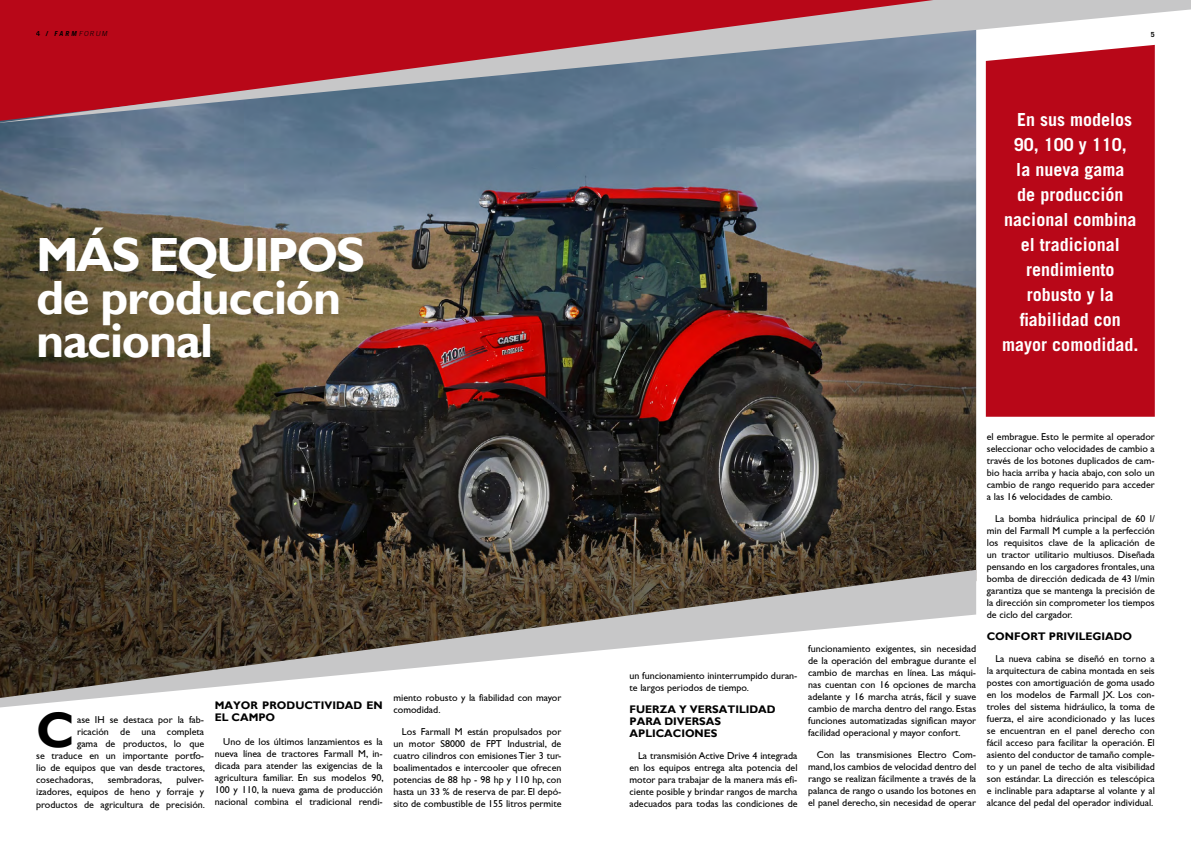
<style>
.page{position:relative;width:1191px;height:842px;background:#fff}
.page>*{position:absolute;margin:0;border:0;box-sizing:border-box;transform-origin:0 0}
.t1{font:700 49.8px "Gill Sans";color:#000}
.t2{font:700 48px/43px "Gill Sans";letter-spacing:-.025em;color:#fff}
.t3{font:700 18px/25px "Trade Gothic LT Std";color:#fff;text-align:center}
.t4{font:700 11px/12px "Gill Sans";color:#000}
.t5{font:10px/12px "Gill Sans";color:#000;text-align:justify}
.t6{font:italic 300 7px "Trade Gothic LT Std";color:#000}
.t7{font:700 7px "Trade Gothic LT Std";color:#000}
.s1{font-weight:700;font-style:normal}
.s2{font-weight:700}
</style>
<div class="page">
<img style="left:0;top:123px;width:976px;height:447px">
<svg style="left:0;top:0;width:1191px;height:123px"></svg>
<div style="left:985px;top:45px;width:169px;height:372px;background:#b80718"></div>
<svg style="left:0;top:570px;width:976px;height:137px"></svg>
<p class="t6" style="left:36px;top:30px;width:74px"><span class="s1">4 /</span> <span class="s2">FARM</span>FORUM</p>
<p class="t7" style="left:1151px;top:30px;width:5px">5</p>
<h2 class="t2" style="left:36px;top:233px;width:330px">MÁS EQUIPOS de producción nacional</h2>
<h1 class="t1" style="left:36px;top:701px;width:40px">C</h1>
<p class="t5" style="left:77px;top:713px;width:129px">ase IH se destaca por la fab-</p>
<p class="t5" style="left:77px;top:725px;width:129px">ricación de una completa</p>
<p class="t5" style="left:77px;top:737px;width:129px">gama de productos, lo que</p>
<p class="t5" style="left:36px;top:749px;width:169px">se traduce en un importante portfo-</p>
<p class="t5" style="left:36px;top:761px;width:170px">lio de equipos que van desde tractores,</p>
<p class="t5" style="left:36px;top:773px;width:59px">cosechadoras,</p>
<p class="t5" style="left:108px;top:773px;width:56px">sembradoras,</p>
<p class="t5" style="left:36px;top:773px;width:169px;text-align:right">pulver-<br>izadores, equipos de heno y forraje y</p>
<p class="t5" style="left:36px;top:798px;width:170px">productos de agricultura de precisión.</p>
<p class="t4" style="left:215px;top:699px;width:169px">MAYOR PRODUCTIVIDAD EN<br>EL CAMPO</p>
<p class="t5" style="left:215px;top:736px;width:170px;text-indent:8px">Uno de los últimos lanzamientos es la nueva línea de tractores Farmall M, in&shy;dicada para atender las exigencias de la agricultura familiar. En sus modelos 90, 100 y 110, la nueva gama de producción nacional combina el tradicional rendi-</p>
<p class="t5" style="left:393px;top:691px;width:169px">miento robusto y la fiabilidad con mayor comodidad.</p>
<p class="t5" style="left:393px;top:725px;width:169px;text-indent:8px">Los Farmall M están propulsados por un motor S8000 de FPT Industrial, de cuatro cilindros con emisiones Tier 3 tur&shy;boalimentados e intercooler que ofrecen potencias de 88 hp - 98 hp y 110 hp, con hasta un 33 % de reserva de par. El depó&shy;sito de combustible de 155 litros permite</p>
<h3 class="t3" style="left:1002px;top:106px;width:137px">En sus modelos<br>90, 100 y 110,<br>la nueva gama<br>de producción nacional combina el tradicional rendimiento robusto y la fiabilidad con mayor comodidad.</h3>
<p class="t5" style="left:629px;top:670px;width:169px">un funcionamiento ininterrumpido duran&shy;te largos periodos de tiempo.</p>
<p class="t4" style="left:629px;top:703px;width:148px">FUERZA Y VERSATILIDAD<br>PARA DIVERSAS<br>APLICACIONES</p>
<p class="t5" style="left:629px;top:750px;width:169px;text-indent:8px">La transmisión Active Drive 4 integrada en los equipos entrega alta potencia del motor para trabajar de la manera más efi&shy;ciente posible y brindar rangos de marcha adecuados para todas las condiciones de</p>
<p class="t5" style="left:808px;top:643px;width:169px">funcionamiento exigentes, sin necesidad de la operación del embrague durante el cambio de marchas en línea. Las máqui&shy;nas cuentan con 16 opciones de marcha adelante y 16 marcha atrás, fácil y suave cambio de marcha dentro del rango. Estas funciones automatizadas significan mayor facilidad operacional y mayor confort.</p>
<p class="t5" style="left:808px;top:749px;width:169px;text-indent:8px">Con las transmisiones Electro Com&shy;mand, los cambios de velocidad dentro del rango se realizan fácilmente a través de la palanca de rango o usando los botones en el panel derecho, sin necesidad de operar</p>
<p class="t5" style="left:986px;top:431px;width:169px">el embrague. Esto le permite al operador seleccionar ocho velocidades de cambio a través de los botones duplicados de cam&shy;bio hacia arriba y hacia abajo, con solo un cambio de rango requerido para acceder a las 16 velocidades de cambio.</p>
<p class="t5" style="left:986px;top:513px;width:169px;text-indent:8px">La bomba hidráulica principal de 60 l/ min del Farmall M cumple a la perfección los requisitos clave de la aplicación de un tractor utilitario multiusos. Diseñada pensando en los cargadores frontales, una bomba de dirección dedicada de 43 l/min garantiza que se mantenga la precisión de la dirección sin comprometer los tiempos de ciclo del cargador.</p>
<p class="t4" style="left:986px;top:631px;width:147px">CONFORT PRIVILEGIADO</p>
<p class="t5" style="left:986px;top:653px;width:169px;text-indent:8px">La nueva cabina se diseñó en torno a la arquitectura de cabina montada en seis postes con amortiguación de goma usado en los modelos de Farmall JX. Los con&shy;troles del sistema hidráulico, la toma de fuerza, el aire acondicionado y las luces se encuentran en el panel derecho con fácil acceso para facilitar la operación. El asiento del conductor de tamaño comple&shy;to y un panel de techo de alta visibilidad son estándar. La dirección es telescópica e inclinable para adaptarse al volante y al alcance del pedal del operador individual.</p>
</div>
